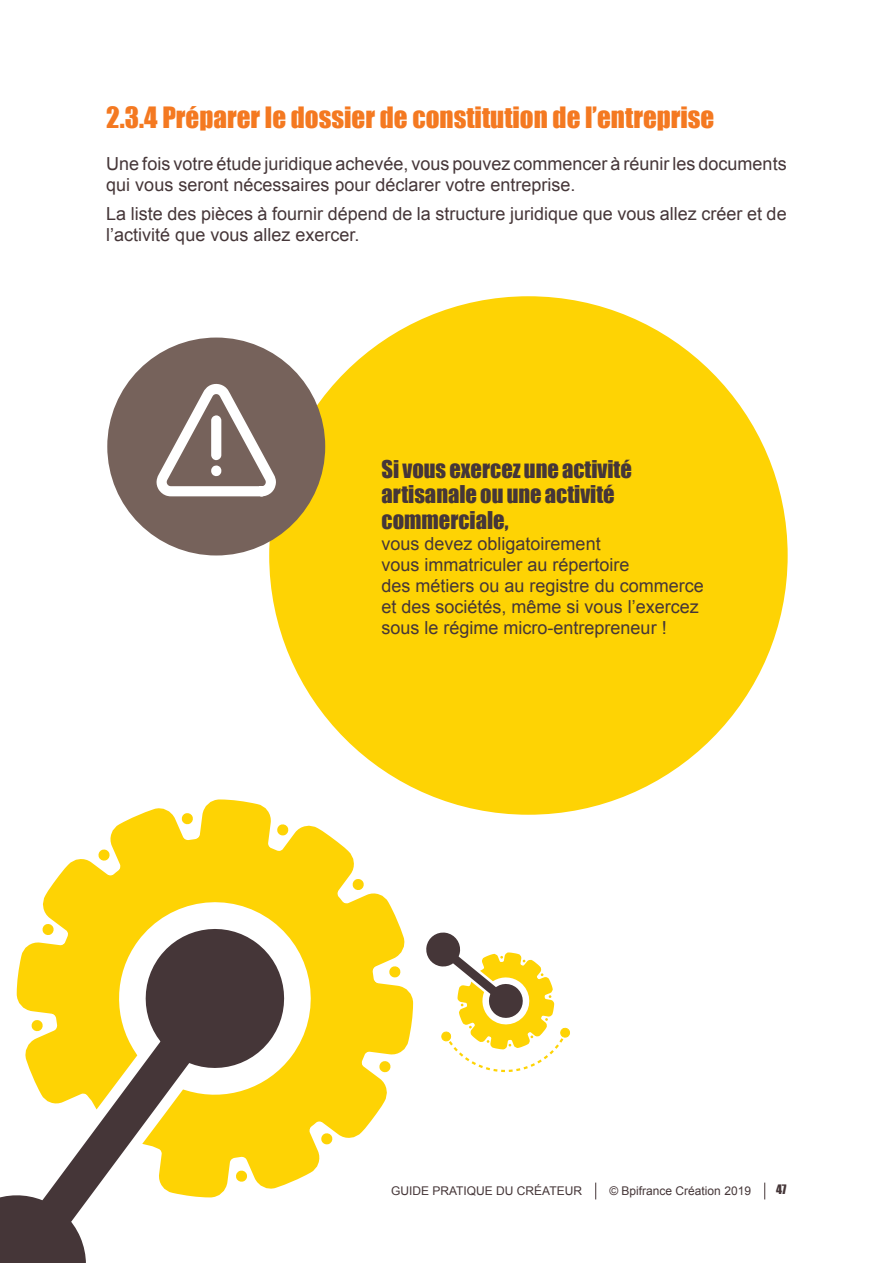
<style>
.page{position:relative;width:893px;height:1263px;background:#fff}
.page>*{position:absolute;margin:0;border:0;box-sizing:border-box;transform-origin:0 0}
.t1{font:27px "Impact";color:#f47921}
.t2{font:22.5px/25.5px "Impact";color:#453638}
.t3{font:18px/21px "Arial";color:#453638}
.t4{font:12px "Arial";color:#453638}
.t5{font:12px "Impact";color:#453638}
</style>
<div class="page">
<div style="left:0;top:1195px;width:86px;height:68px;background:#453638"></div>
<svg style="left:10px;top:799px;width:404px;height:405px"></svg>
<svg style="left:137px;top:920px;width:156px;height:157px"></svg>
<svg style="left:21px;top:964px;width:223px;height:290px"></svg>
<svg style="left:426px;top:932px;width:144px;height:140px"></svg>
<svg style="left:595px;top:1182px;width:1px;height:17px"></svg>
<svg style="left:764px;top:1182px;width:1px;height:17px"></svg>
<div style="left:269px;top:296px;width:519px;height:519px;background:#fed304;border-radius:50%"></div>
<div style="left:107px;top:338px;width:218px;height:217px;background:#76625b;border-radius:50%"></div>
<svg style="left:156px;top:384px;width:120px;height:112px"></svg>
<h1 class="t1" style="left:106px;top:96px;width:610px">2.3.4 Préparer le dossier de constitution de l’entreprise</h1>
<p class="t3" style="left:106px;top:153px;width:682px">Une fois votre étude juridique achevée, vous pouvez commencer à réunir les documents qui vous seront nécessaires pour déclarer votre entreprise.</p>
<p class="t3" style="left:106px;top:204px;width:682px">La liste des pièces à fournir dépend de la structure juridique que vous allez créer et de l’activité que vous allez exercer.</p>
<p class="t2" style="left:382px;top:456px;width:252px">Si vous exercez une activité artisanale ou une activité commerciale,</p>
<p class="t3" style="left:382px;top:533px;width:324px">vous devez obligatoirement<br>vous immatriculer au répertoire<br>des métiers ou au registre du commerce et des sociétés, même si vous l’exercez sous le régime micro-entrepreneur !</p>
<p class="t4" style="left:391px;top:1183px;width:192px">GUIDE PRATIQUE DU CRÉATEUR</p>
<p class="t4" style="left:609px;top:1183px;width:143px">© Bpifrance Création 2019</p>
<p class="t5" style="left:776px;top:1180px;width:12px">47</p>
</div>
